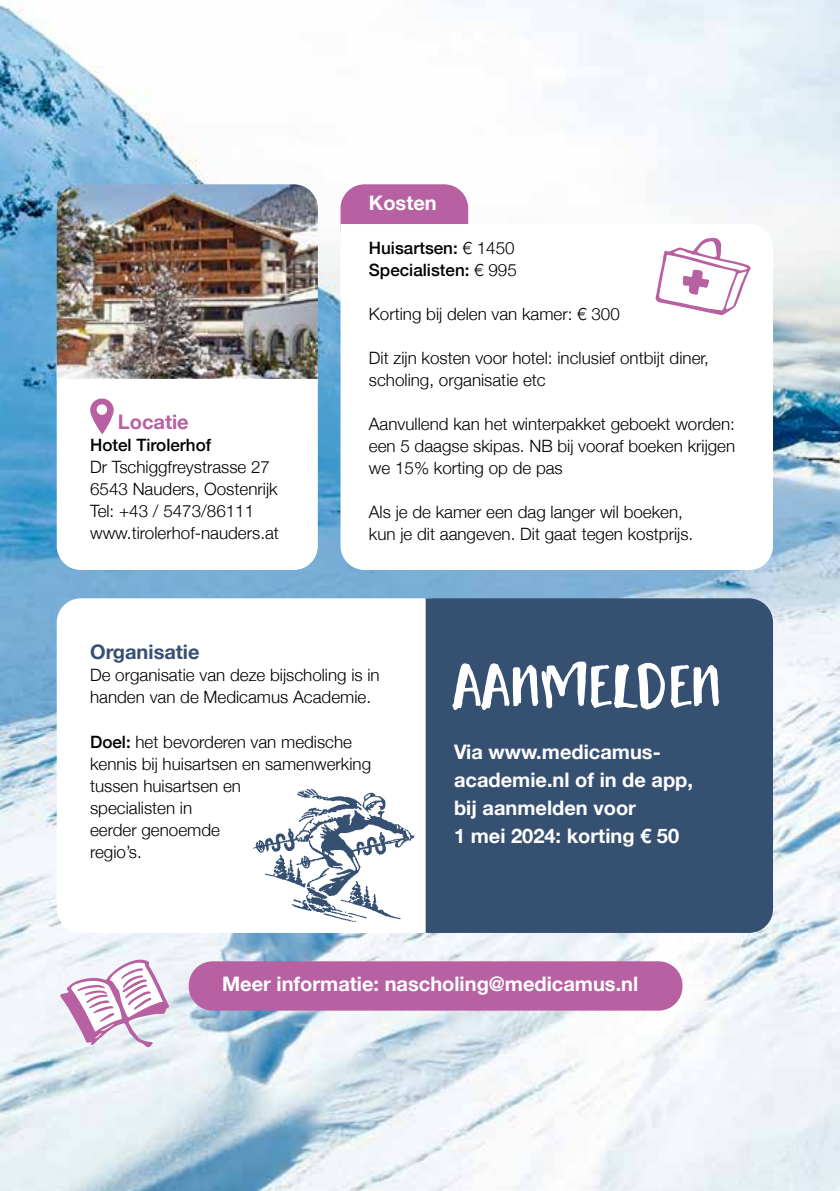
<style>
.page{position:relative;width:840px;height:1191px;background:#fff}
.page>*{position:absolute;margin:0;border:0;box-sizing:border-box;transform-origin:0 0}
.t1{font:60px "Lemon Biscuit";color:#fff}
.t2{font:700 20px/28px "Helvetica Neue";color:#fff}
.t3{font:700 20px "Helvetica Neue";color:#365072}
.t4{font:700 20px "Helvetica Neue";color:#b761a2}
.t5{font:300 17px/22px "Helvetica Neue";color:#000}
.t6{font:500 17px/22px "Helvetica Neue";color:#000}
.s1{font-weight:300}
.s2{font-weight:500}
</style>
<div class="page">
<img style="left:0;top:0;width:839px;height:1191px">
<div style="left:340px;top:184px;width:128px;height:68px;background:#b761a2;border-radius:24px"></div>
<div style="left:189px;top:961px;width:493px;height:49px;background:#b761a2;border-radius:24px"></div>
<svg style="left:340px;top:224px;width:432px;height:346px"></svg>
<svg style="left:57px;top:379px;width:260px;height:191px"></svg>
<svg style="left:57px;top:598px;width:368px;height:335px"></svg>
<svg style="left:90px;top:398px;width:24px;height:36px"></svg>
<svg style="left:655px;top:237px;width:95px;height:78px"></svg>
<img style="left:57px;top:184px;width:260px;height:195px">
<img style="left:249px;top:787px;width:171px;height:141px">
<div style="left:425px;top:598px;width:347px;height:335px;background:#365072"></div>
<svg style="left:60px;top:958px;width:109px;height:89px"></svg>
<p class="t4" style="left:118px;top:406px;width:72px">Locatie</p>
<p class="t6" style="left:90px;top:433px;width:122px">Hotel Tirolerhof</p>
<p class="t5" style="left:90px;top:455px;width:190px">Dr Tschiggfreystrasse 27<br>6543 Nauders, Oostenrijk<br>Tel: +43 / 5473/86111 www.tirolerhof-nauders.at</p>
<p class="t2" style="left:369px;top:189px;width:69px">Kosten</p>
<p class="t6" style="left:369px;top:236px;width:149px">Huisartsen: <span class="s1">€ 1450<br></span>Specialisten: <span class="s1">€ 995</span></p>
<p class="t5" style="left:369px;top:302px;width:252px">Korting bij delen van kamer: € 300</p>
<p class="t5" style="left:369px;top:346px;width:341px">Dit zijn kosten voor hotel: inclusief ontbijt diner, scholing, organisatie etc</p>
<p class="t5" style="left:369px;top:412px;width:367px;text-align:justify">Aanvullend kan het winterpakket geboekt worden: een 5 daagse skipas. NB bij vooraf boeken krijgen we 15% korting op de pas</p>
<p class="t5" style="left:369px;top:500px;width:326px">Als je de kamer een dag langer wil boeken, kun je dit aangeven. Dit gaat tegen kostprijs.</p>
<p class="t3" style="left:90px;top:636px;width:111px">Organisatie</p>
<p class="t5" style="left:90px;top:663px;width:291px">De organisatie van deze bijscholing is in handen van de Medicamus Academie.</p>
<p class="t5" style="left:90px;top:729px;width:282px"><span class="s2">Doel:</span> het bevorderen van medische kennis bij huisartsen en samenwerking tussen huisartsen en<br>specialisten in<br>eerder genoemde<br>regio’s.</p>
<h1 class="t1" style="left:454px;top:647px;width:270px">Aanmelden</h1>
<p class="t2" style="left:454px;top:738px;width:240px">Via www.medicamus&shy;academie.nl of in de app, bij aanmelden voor<br>1 mei 2024: korting € 50</p>
<p class="t2" style="left:222px;top:970px;width:417px">Meer informatie: nascholing@medicamus.nl</p>
</div>
